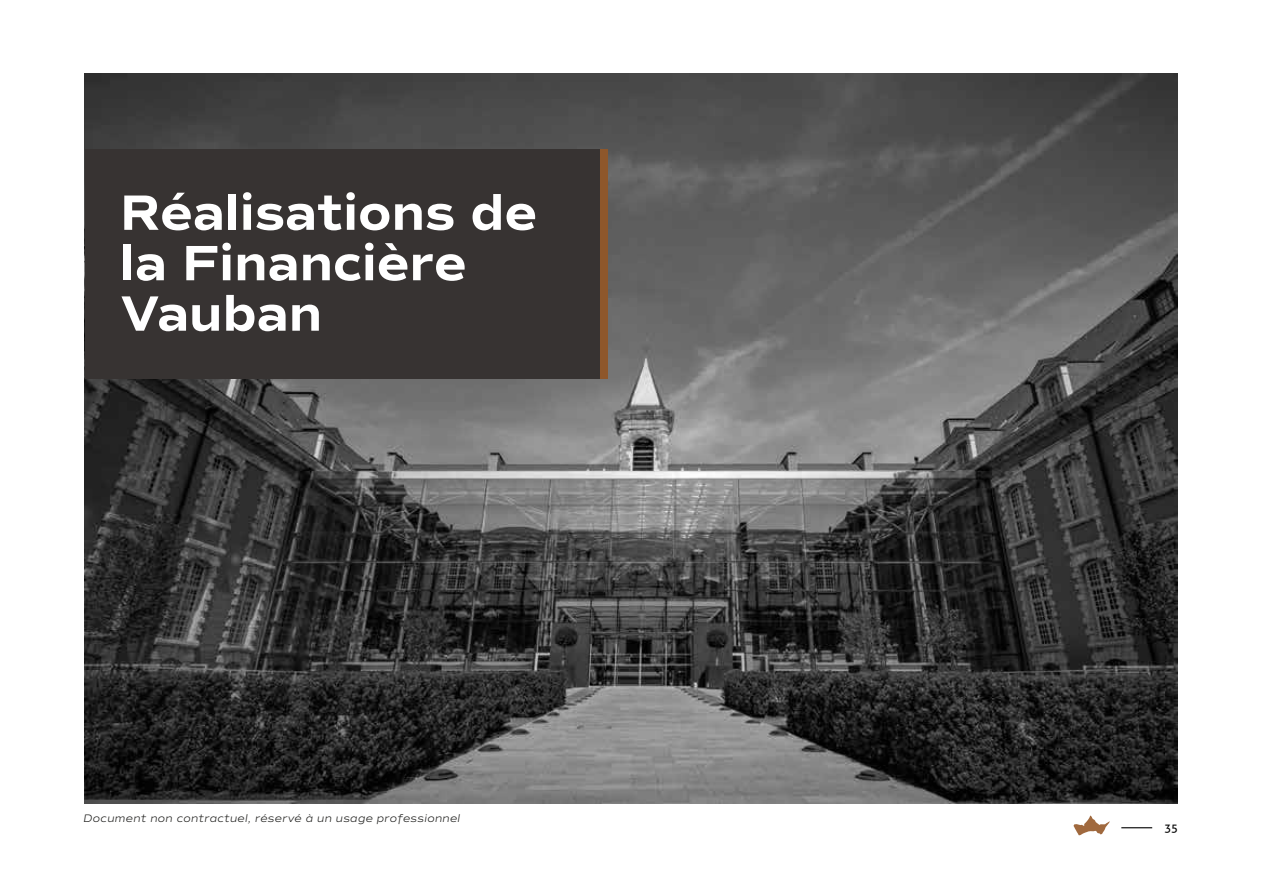
<style>
.page{position:relative;width:1263px;height:893px;background:#fff}
.page>*{position:absolute;margin:0;border:0;box-sizing:border-box;transform-origin:0 0}
.t1{font:700 50.4px/50.4px "Commuters Sans";color:#fff}
.t2{font:11.4px "Aller";color:#010101}
.t3{font:italic 300 11.1px "Commuters Sans";letter-spacing:.03em;color:#1d1d1b}
</style>
<div class="page">
<img style="left:85px;top:74px;width:1092px;height:729px">
<hr style="left:1121px;top:827px;width:31px;height:1px;background:#010101">
<svg style="left:1073px;top:816px;width:37px;height:19px"></svg>
<div style="left:85px;top:149px;width:515px;height:229px;background:#373332"></div>
<div style="left:600px;top:149px;width:8px;height:229px;background:#8e572b"></div>
<h1 class="t1" style="left:120px;top:188px;width:419px">Réalisations de la Financière<br>Vauban</h1>
<p class="t3" style="left:84px;top:812px;width:378px">Document non contractuel, réservé à un usage professionnel</p>
<p class="t2" style="left:1164px;top:821px;width:15px">35</p>
</div>
